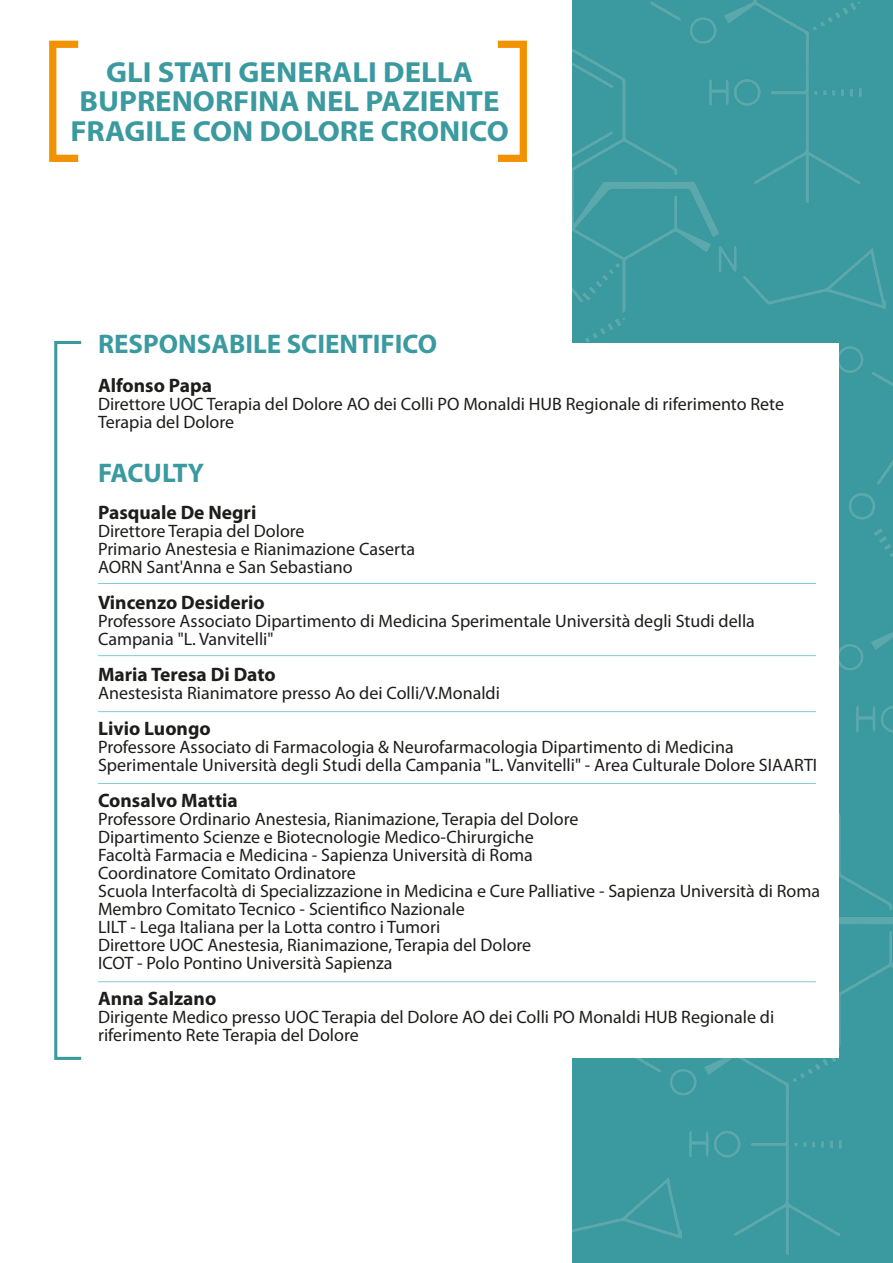
<style>
.page{position:relative;width:893px;height:1263px;background:#fff}
.page>*{position:absolute;margin:0;border:0;box-sizing:border-box;transform-origin:0 0}
.t1{font:700 29.1px/29.4px "Myriad Pro";color:#3a9a9f;text-align:center;scale:1.06 1}
.t2{font:700 27px "Myriad Pro";color:#3a9a9f}
.t3{font:700 19.5px "Myriad Pro";color:#1d1d1b}
.t4{font:18px/18px "Myriad Pro";color:#1d1d1b}
</style>
<div class="page">
<img style="left:572px;top:36px;width:314px;height:311px">
<div style="left:839px;top:347px;width:54px;height:424px;background:#3a9a9f"></div>
<div style="left:681px;top:771px;width:212px;height:483px;background:#3a9a9f"></div>
<div style="left:572px;top:1058px;width:109px;height:205px;background:#3a9a9f"></div>
<div style="left:651px;top:0;width:242px;height:203px;background:#3a9a9f"></div>
<div style="left:54px;top:344px;width:785px;height:714px;background:#fff"></div>
<div style="left:54px;top:341px;width:29px;height:719px;border:3px solid #3a9a9f"></div>
<hr style="left:98px;top:583px;width:718px;height:1px;background:#7fcbd9">
<hr style="left:98px;top:655px;width:718px;height:1px;background:#7fcbd9">
<hr style="left:98px;top:711px;width:718px;height:1px;background:#7fcbd9">
<hr style="left:98px;top:783px;width:718px;height:1px;background:#7fcbd9">
<hr style="left:98px;top:981px;width:718px;height:1px;background:#7fcbd9">
<div style="left:494px;top:41px;width:33px;height:121px;border:7px solid #f39200"></div>
<div style="left:49px;top:41px;width:33px;height:121px;border:7px solid #f39200"></div>
<h1 class="t1" style="left:70px;top:58px;width:415px">GLI STATI GENERALI DELLA<br>BUPRENORFINA NEL PAZIENTE<br>FRAGILE CON DOLORE CRONICO</h1>
<h2 class="t2" style="left:98px;top:329px;width:341px">RESPONSABILE SCIENTIFICO</h2>
<p class="t3" style="left:98px;top:375px;width:116px">Alfonso Papa</p>
<p class="t4" style="left:98px;top:395px;width:688px">Direttore UOC Terapia del Dolore AO dei Colli PO Monaldi HUB Regionale di riferimento Rete<br>Terapia del Dolore</p>
<h2 class="t2" style="left:98px;top:458px;width:108px">FACULTY</h2>
<p class="t3" style="left:98px;top:501px;width:160px">Pasquale De Negri</p>
<p class="t4" style="left:98px;top:522px;width:319px">Direttore Terapia del Dolore<br>Primario Anestesia e Rianimazione Caserta<br>AORN Sant'Anna e San Sebastiano</p>
<p class="t3" style="left:98px;top:591px;width:168px">Vincenzo Desiderio</p>
<p class="t4" style="left:98px;top:612px;width:658px">Professore Associato Dipartimento di Medicina Sperimentale Università degli Studi della<br>Campania "L. Vanvitelli"</p>
<p class="t3" style="left:98px;top:663px;width:179px">Maria Teresa Di Dato</p>
<p class="t4" style="left:98px;top:684px;width:403px">Anestesista Rianimatore presso Ao dei Colli/V.Monaldi</p>
<p class="t3" style="left:98px;top:717px;width:114px">Livio Luongo</p>
<p class="t4" style="left:98px;top:738px;width:721px">Professore Associato di Farmacologia &amp; Neurofarmacologia Dipartimento di Medicina<br>Sperimentale Università degli Studi della Campania "L. Vanvitelli" - Area Culturale Dolore SIAARTI</p>
<p class="t3" style="left:98px;top:789px;width:141px">Consalvo Mattia</p>
<p class="t4" style="left:98px;top:810px;width:724px">Professore Ordinario Anestesia, Rianimazione, Terapia del Dolore<br>Dipartimento Scienze e Biotecnologie Medico-Chirurgiche<br>Facoltà Farmacia e Medicina - Sapienza Università di Roma<br>Coordinatore Comitato Ordinatore<br>Scuola Interfacoltà di Specializzazione in Medicina e Cure Palliative - Sapienza Università di Roma Membro Comitato Tecnico - Scientifico Nazionale<br>LILT - Lega Italiana per la Lotta contro i Tumori<br>Direttore UOC Anestesia, Rianimazione, Terapia del Dolore<br>ICOT - Polo Pontino Università Sapienza</p>
<p class="t3" style="left:98px;top:987px;width:120px">Anna Salzano</p>
<p class="t4" style="left:98px;top:1008px;width:678px">Dirigente Medico presso UOC Terapia del Dolore AO dei Colli PO Monaldi HUB Regionale di riferimento Rete Terapia del Dolore</p>
</div>
